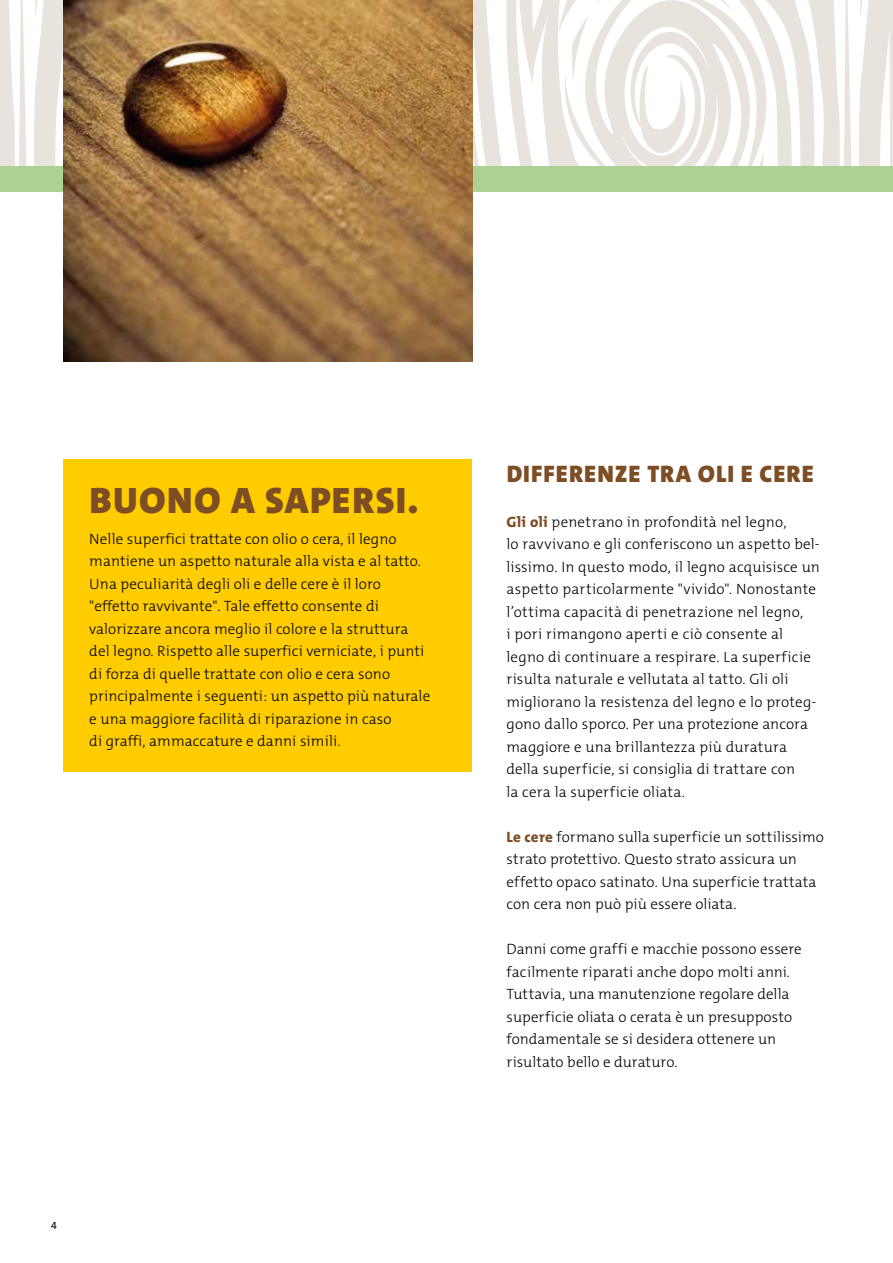
<style>
.page{position:relative;width:893px;height:1263px;background:#fff}
.page>*{position:absolute;margin:0;border:0;box-sizing:border-box;transform-origin:0 0}
.t1{font:900 37.05px "The Mix C4 s";letter-spacing:.04em;color:#7d4e24}
.t2{font:900 24px "The Mix C4 s";letter-spacing:.04em;color:#7d4e24}
.t3{font:300 15px/22.5px "The Mix C4 s";letter-spacing:.01em;color:#000}
.t4{font:10.5px "The Mix C4 s";color:#000}
.s1{font-weight:800;color:#7d4e24}
</style>
<div class="page">
<div style="left:0;top:166px;width:893px;height:25px;background:#abd194"></div>
<svg style="left:472px;top:0;width:421px;height:166px;fill:#e9e3de"></svg>
<svg style="left:0;top:0;width:64px;height:166px;fill:#e9e3de"></svg>
<img style="left:64px;top:0;width:408px;height:361px">
<div style="left:64px;top:459px;width:408px;height:313px;background:#fc0"></div>
<h1 class="t1" style="left:90px;top:476px;width:330px">BUONO A SAPERSI.</h1>
<p class="t3" style="left:89px;top:528px;width:342px">Nelle superfici trattate con olio o cera, il legno mantiene un aspetto naturale alla vista e al tatto.<br>Una peculiarità degli oli e delle cere è il loro "effetto ravvivante". Tale effetto consente di valorizzare ancora meglio il colore e la struttura del legno. Rispetto alle superfici verniciate, i punti di forza di quelle trattate con olio e cera sono principalmente i seguenti: un aspetto più naturale e una maggiore facilità di riparazione in caso<br>di graffi, ammaccature e danni simili.</p>
<p class="t4" style="left:51px;top:1218px;width:7px">4</p>
<h2 class="t2" style="left:507px;top:458px;width:309px">DIFFERENZE TRA OLI E CERE</h2>
<p class="t3" style="left:506px;top:511px;width:315px"><span class="s1">Gli oli</span> penetrano in profondità nel legno,<br>lo ravvivano e gli conferiscono un aspetto bel&shy;lissimo. In questo modo, il legno acquisisce un aspetto particolarmente "vivido". Nonostante l’ottima capacità di penetrazione nel legno,<br>i pori rimangono aperti e ciò consente al legno di continuare a respirare. La superficie risulta naturale e vellutata al tatto. Gli oli migliorano la resistenza del legno e lo proteg&shy;gono dallo sporco. Per una protezione ancora maggiore e una brillantezza più duratura della superficie, si consiglia di trattare con<br>la cera la superficie oliata.</p>
<p class="t3" style="left:506px;top:826px;width:319px"><span class="s1">Le cere</span> formano sulla superficie un sottilissimo strato protettivo. Questo strato assicura un effetto opaco satinato. Una superficie trattata con cera non può più essere oliata.</p>
<p class="t3" style="left:506px;top:938px;width:297px">Danni come graffi e macchie possono essere facilmente riparati anche dopo molti anni.<br>Tuttavia, una manutenzione regolare della superficie oliata o cerata è un presupposto fondamentale se si desidera ottenere un risultato bello e duraturo.</p>
</div>
